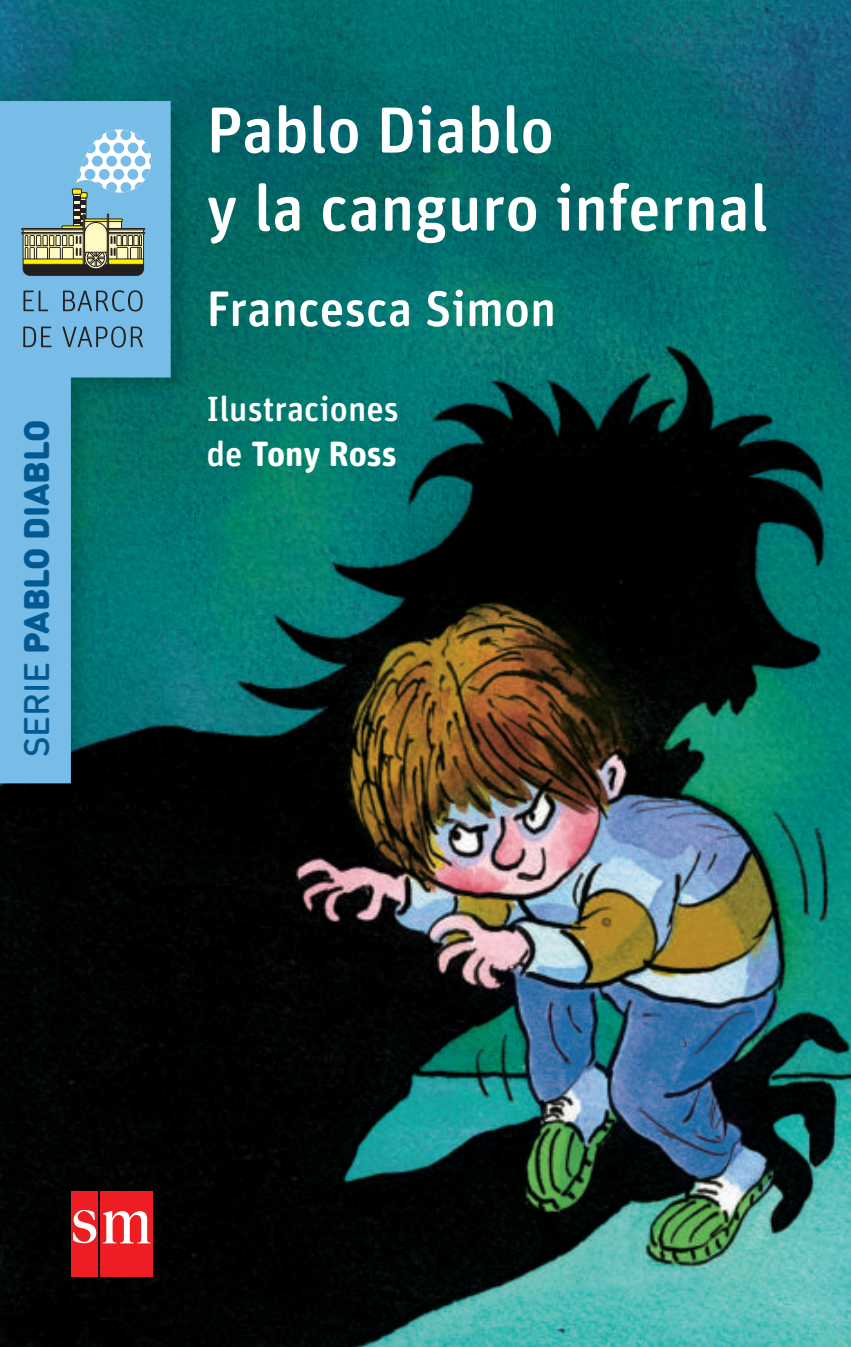
<style>
.page{position:relative;width:851px;height:1347px;background:#fff}
.page>*{position:absolute;margin:0;border:0;box-sizing:border-box;transform-origin:0 0}
.t1{font:500 65px/78px "Unit Rounded Pro";color:#fff}
.t2{font:500 50px "Unit Rounded Pro";color:#fff}
.t3{font:900 35px "DIN Round Pro";letter-spacing:-.005em;color:#015a92}
.t4{font:500 35px "Unit Rounded Pro";color:#fff}
.t5{font:700 35px "Unit Rounded OT";color:#fff}
.s1{font-weight:500}
.s2{font-family:"Unit Rounded Pro";font-weight:500}
</style>
<div class="page">
<img style="left:1px;top:0;width:849px;height:1346px">
<img style="left:1px;top:98px;width:194px;height:710px">
<svg style="left:1px;top:101px;width:170px;height:682px;background:#4395ac"></svg>
<hr style="left:0;top:0;width:1px;height:1346px;background:#78bde8">
<div style="left:100px;top:1191px;width:52px;height:85px;background:#ee1d23"></div>
<div style="left:71px;top:1191px;width:26px;height:85px;background:#ee1d23"></div>
<svg style="left:103px;top:1210px;width:48px;height:33px"></svg>
<svg style="left:73px;top:1210px;width:23px;height:33px"></svg>
<svg style="left:23px;top:326px;width:120px;height:21px;background:#6397b8"></svg>
<svg style="left:23px;top:290px;width:120px;height:21px;background:#6499ba"></svg>
<div style="left:21px;top:228px;width:124px;height:2px;border:1px solid #231f20"></div>
<div style="left:21px;top:232px;width:124px;height:2px;border:1px solid #231f20"></div>
<svg style="left:22px;top:126px;width:133px;height:150px;background:#8bb1ba"></svg>
<p class="t3" style="left:10px;top:757px;width:339px;rotate:-90deg"><span class="s1">SERIE</span> PABLO DIABLO</p>
<p class="t1" style="left:206px;top:88px;width:563px">Pablo Diablo<br>y la canguro infernal</p>
<p class="t2" style="left:206px;top:273px;width:351px">Francesca Simon</p>
<p class="t4" style="left:206px;top:384px;width:194px">Ilustraciones</p>
<p class="t5" style="left:206px;top:432px;width:192px"><span class="s2">de</span> Tony Ross</p>
</div>
